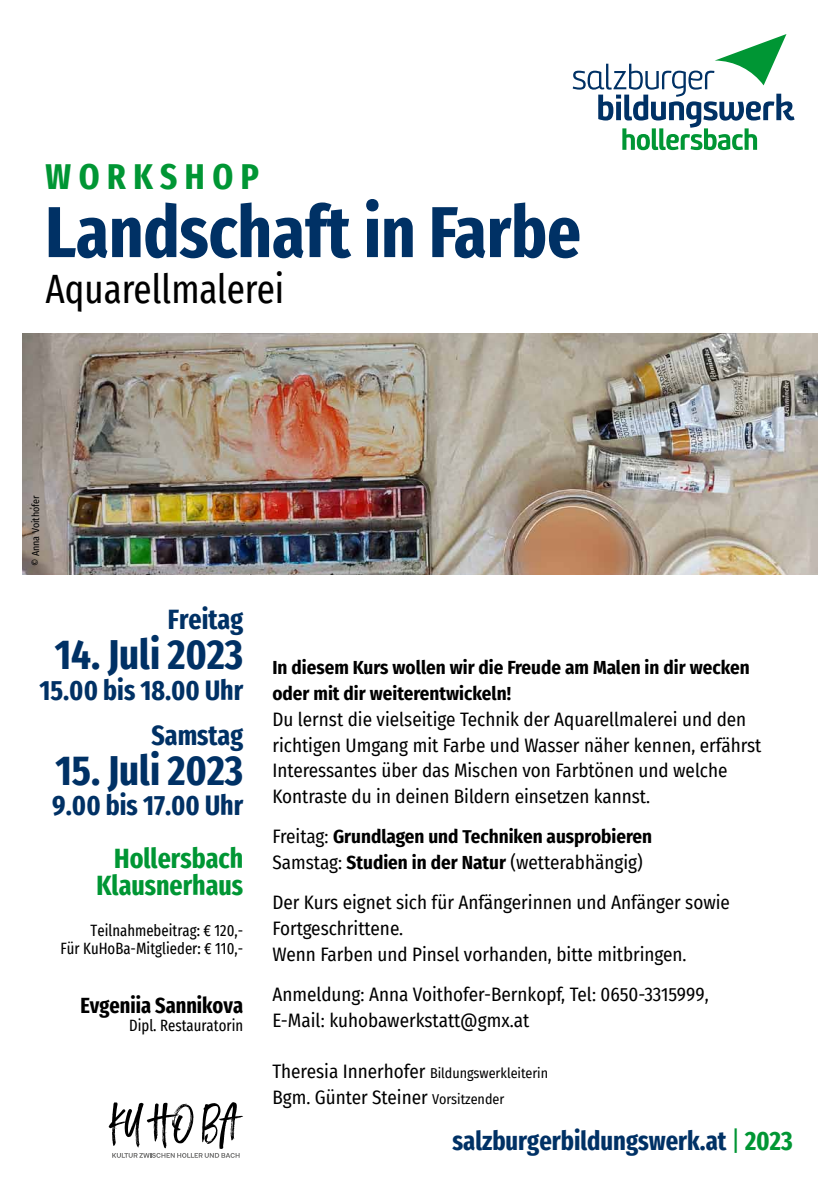
<style>
.page{position:relative;width:840px;height:1191px;background:#fff}
.page>*{position:absolute;margin:0;border:0;box-sizing:border-box;transform-origin:0 0}
.t1{font:700 extra-condensed 72px "Fira Sans";color:#003165}
.t2{font:700 extra-condensed 42px "Fira Sans";color:#003165}
.t3{font:extra-condensed 40px "Fira Sans";color:#000}
.t4{font:700 extra-condensed 36px "Fira Sans";letter-spacing:.21em;color:#009634}
.t5{font:700 extra-condensed 28px/45px "Fira Sans";color:#003165;text-align:right}
.t6{font:700 extra-condensed 28px/27px "Fira Sans";color:#009634;text-align:right}
.t7{font:700 extra-condensed 26.6px "Fira Sans";color:#003165}
.t8{font:700 extra-condensed 22px "Fira Sans";color:#000}
.t9{font:19px/25.8px "Fira Sans Condensed";color:#000}
.t10{font:700 19px/25.8px "Fira Sans Condensed";color:#000}
.t11{font:extra-condensed 16px/18px "Fira Sans";color:#000;text-align:right}
.t12{font:14px "Fira Sans Condensed";color:#000}
.t13{font:10px "Fira Sans Condensed";color:#000}
.s1{font-weight:400}
.s2{font-size:19px}
.s3{font-size:14px}
.s4{font-weight:400;color:#009634}
.s5{color:#009634}
</style>
<div class="page">
<img style="left:23px;top:333px;width:794px;height:241px">
<svg style="left:572px;top:34px;width:222px;height:116px"></svg>
<svg style="left:109px;top:1102px;width:134px;height:55px"></svg>
<h3 class="t4" style="left:46px;top:147px;width:215px">Workshop</h3>
<h1 class="t1" style="left:45px;top:172px;width:536px">Landschaft in Farbe</h1>
<h3 class="t3" style="left:45px;top:259px;width:240px">Aquarellmalerei</h3>
<p class="t13" style="left:28px;top:566px;width:72px;rotate:-90deg">© Anna Voithofer</p>
<h3 class="t5" style="left:168px;top:594px;width:77px">Freitag</h3>
<h2 class="t2" style="left:55px;top:619px;width:190px">14. Juli 2023</h2>
<h3 class="t5" style="left:39px;top:665px;width:205px">15.00 bis 18.00 Uhr<br>Samstag</h3>
<h2 class="t2" style="left:55px;top:735px;width:189px">15. Juli 2023</h2>
<h3 class="t5" style="left:52px;top:781px;width:192px">9.00 bis 17.00 Uhr</h3>
<h3 class="t6" style="left:96px;top:843px;width:148px">Hollersbach<br>Klausnerhaus</h3>
<p class="t11" style="left:60px;top:921px;width:184px">Teilnahmebeitrag: € 120,-<br>Für KuHoBa-Mitglieder: € 110,-</p>
<p class="t8" style="left:80px;top:986px;width:164px">Evgeniia Sannikova</p>
<p class="t11" style="left:129px;top:1015px;width:115px">Dipl. Restauratorin</p>
<p class="t10" style="left:272px;top:653px;width:478px">In diesem Kurs wollen wir die Freude am Malen in dir wecken oder mit dir weiterentwickeln!</p>
<p class="t9" style="left:272px;top:706px;width:490px">Du lernst die vielseitige Technik der Aquarellmalerei und den richtigen Umgang mit Farbe und Wasser näher kennen, erfährst Interessantes über das Mischen von Farbtönen und welche Kontraste du in deinen Bildern einsetzen kannst.</p>
<p class="t10" style="left:272px;top:822px;width:381px"><span class="s1">Freitag:</span> Grundlagen und Techniken ausprobieren<br><span class="s1">Samstag:</span> Studien in der Natur <span class="s1">(wetterabhängig)</span></p>
<p class="t9" style="left:272px;top:889px;width:459px">Der Kurs eignet sich für Anfängerinnen und Anfänger sowie<br>Fortgeschrittene.<br>Wenn Farben und Pinsel vorhanden, bitte mitbringen.</p>
<p class="t9" style="left:272px;top:980px;width:437px">Anmeldung: Anna Voithofer-Bernkopf, Tel: 0650-3315999,<br>E-Mail: kuhobawerkstatt@gmx.at</p>
<p class="t12" style="left:272px;top:1062px;width:277px"><span class="s2">Theresia Innerhofer</span> Bildungswerkleiterin</p>
<p class="t9" style="left:272px;top:1083px;width:233px">Bgm. Günter Steiner <span class="s3">Vorsitzender</span></p>
<h3 class="t7" style="left:452px;top:1119px;width:341px">salzburgerbildungswerk.at <span class="s4">|</span> <span class="s5">2023</span></h3>
</div>
